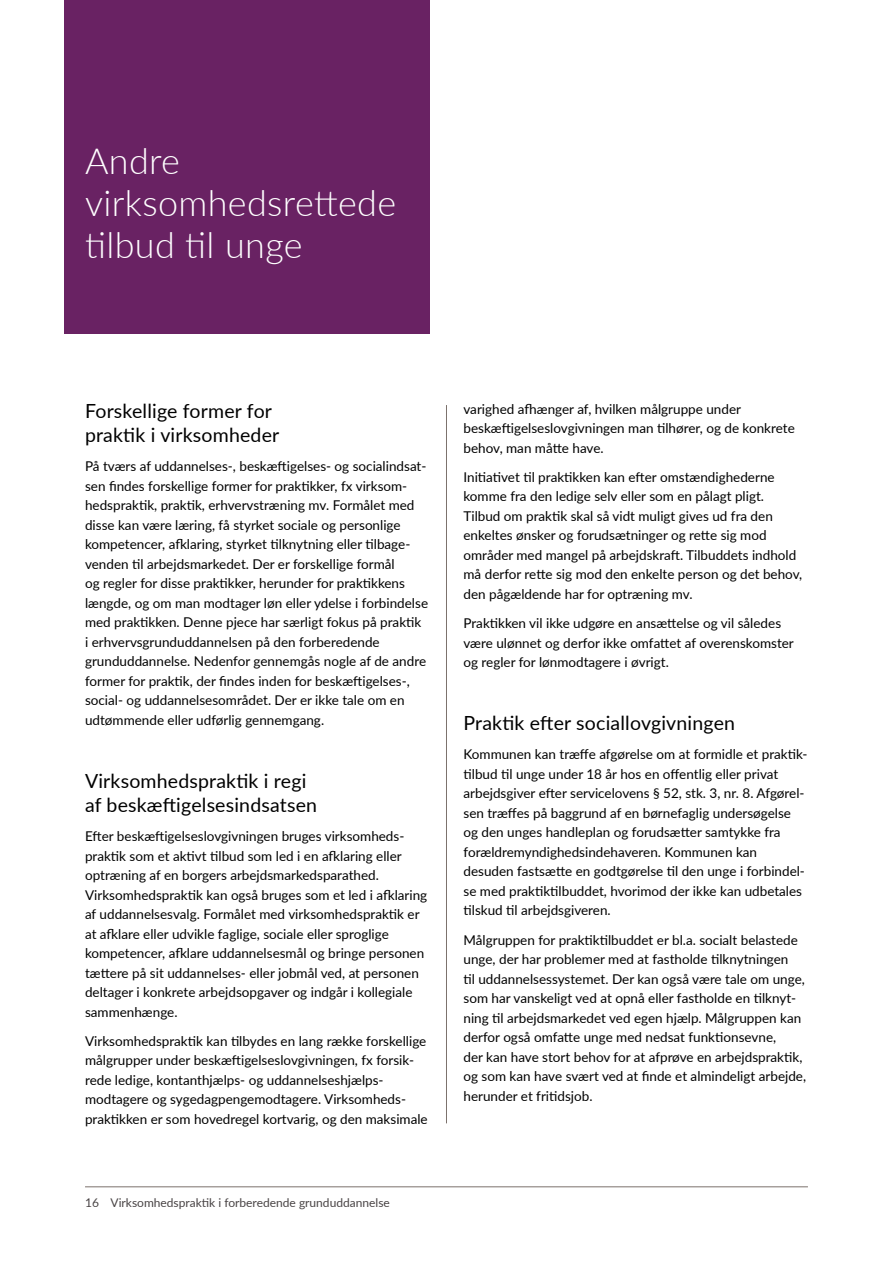
<style>
.page{position:relative;width:893px;height:1263px;background:#fff}
.page>*{position:absolute;margin:0;border:0;box-sizing:border-box;transform-origin:0 0}
._1_Ovrskrift_Typolog{font:300 36px/42px "Lato";letter-spacing:.01em;color:#fff}
._1_Overskrift_3{font:19.5px/24px "Lato";letter-spacing:.01em;color:#000}
._1_Brødtekst_9_13{font:13.5px/19.5px "Lato";color:#000}
.t1{font:12px "Lato";color:#484344}
</style>
<div class="page">
<div style="left:64px;top:0;width:365px;height:334px;background:#692263"></div>
<hr style="left:446px;top:405px;width:1px;height:718px;background:#7c726d">
<hr style="left:85px;top:1186px;width:723px;height:1px;background:#7c726d">
<p class="_1_Ovrskrift_Typolog" style="left:85px;top:139px;width:313px">Andre virksomhedsrettede tilbud til unge</p>
<p class="_1_Overskrift_3" style="left:85px;top:398px;width:196px">Forskellige former for praktik i virksomheder</p>
<p class="_1_Brødtekst_9_13" style="left:85px;top:456px;width:345px">På tværs af uddannelses-, beskæftigelses- og socialindsat&shy;sen findes forskellige former for praktikker, fx virksom&shy;hedspraktik, praktik, erhvervstræning mv. Formålet med disse kan være læring, få styrket sociale og personlige kompetencer, afklaring, styrket tilknytning eller tilbage&shy;venden til arbejdsmarkedet. Der er forskellige formål<br>og regler for disse praktikker, herunder for praktikkens længde, og om man modtager løn eller ydelse i forbindelse med praktikken. Denne pjece har særligt fokus på praktik<br>i erhvervsgrunduddannelsen på den forberedende grunduddannelse. Nedenfor gennemgås nogle af de andre former for praktik, der findes inden for beskæftigelses-, social- og uddannelsesområdet. Der er ikke tale om en udtømmende eller udførlig gennemgang.</p>
<p class="_1_Overskrift_3" style="left:85px;top:768px;width:234px">Virksomhedspraktik i regi af beskæftigelsesindsatsen</p>
<p class="_1_Brødtekst_9_13" style="left:85px;top:826px;width:344px">Efter beskæftigelseslovgivningen bruges virksomheds&shy;praktik som et aktivt tilbud som led i en afklaring eller optræning af en borgers arbejdsmarkedsparathed.<br>Virksomhedspraktik kan også bruges som et led i afklaring af uddannelsesvalg. Formålet med virksomhedspraktik er at afklare eller udvikle faglige, sociale eller sproglige kompetencer, afklare uddannelsesmål og bringe personen tættere på sit uddannelses- eller jobmål ved, at personen deltager i konkrete arbejdsopgaver og indgår i kollegiale sammenhænge.</p>
<p class="_1_Brødtekst_9_13" style="left:85px;top:1030px;width:344px">Virksomhedspraktik kan tilbydes en lang række forskellige målgrupper under beskæftigelseslovgivningen, fx forsik&shy;rede ledige, kontanthjælps- og uddannelseshjælps&shy;modtagere og sygedagpengemodtagere. Virksomheds&shy;praktikken er som hovedregel kortvarig, og den maksimale</p>
<p class="t1" style="left:85px;top:1194px;width:306px">16 Virksomhedspraktik i forberedende grunduddannelse</p>
<p class="_1_Brødtekst_9_13" style="left:463px;top:398px;width:333px">varighed afhænger af, hvilken målgruppe under beskæftigelseslovgivningen man tilhører, og de konkrete behov, man måtte have.</p>
<p class="_1_Brødtekst_9_13" style="left:463px;top:467px;width:340px">Initiativet til praktikken kan efter omstændighederne komme fra den ledige selv eller som en pålagt pligt.<br>Tilbud om praktik skal så vidt muligt gives ud fra den enkeltes ønsker og forudsætninger og rette sig mod områder med mangel på arbejdskraft. Tilbuddets indhold må derfor rette sig mod den enkelte person og det behov, den pågældende har for optræning mv.</p>
<p class="_1_Brødtekst_9_13" style="left:463px;top:613px;width:332px">Praktikken vil ikke udgøre en ansættelse og vil således være ulønnet og derfor ikke omfattet af overenskomster og regler for lønmodtagere i øvrigt.</p>
<p class="_1_Overskrift_3" style="left:463px;top:710px;width:273px">Praktik efter sociallovgivningen</p>
<p class="_1_Brødtekst_9_13" style="left:463px;top:744px;width:346px">Kommunen kan træffe afgørelse om at formidle et praktik&shy;tilbud til unge under 18 år hos en offentlig eller privat arbejdsgiver efter servicelovens § 52, stk. 3, nr. 8. Afgørel&shy;sen træffes på baggrund af en børnefaglig undersøgelse og den unges handleplan og forudsætter samtykke fra forældremyndighedsindehaveren. Kommunen kan desuden fastsætte en godtgørelse til den unge i forbindel&shy;se med praktiktilbuddet, hvorimod der ikke kan udbetales tilskud til arbejdsgiveren.</p>
<p class="_1_Brødtekst_9_13" style="left:463px;top:929px;width:344px">Målgruppen for praktiktilbuddet er bl.a. socialt belastede unge, der har problemer med at fastholde tilknytningen<br>til uddannelsessystemet. Der kan også være tale om unge, som har vanskeligt ved at opnå eller fastholde en tilknyt&shy;ning til arbejdsmarkedet ved egen hjælp. Målgruppen kan derfor også omfatte unge med nedsat funktionsevne,<br>der kan have stort behov for at afprøve en arbejdspraktik, og som kan have svært ved at finde et almindeligt arbejde, herunder et fritidsjob.</p>
</div>
